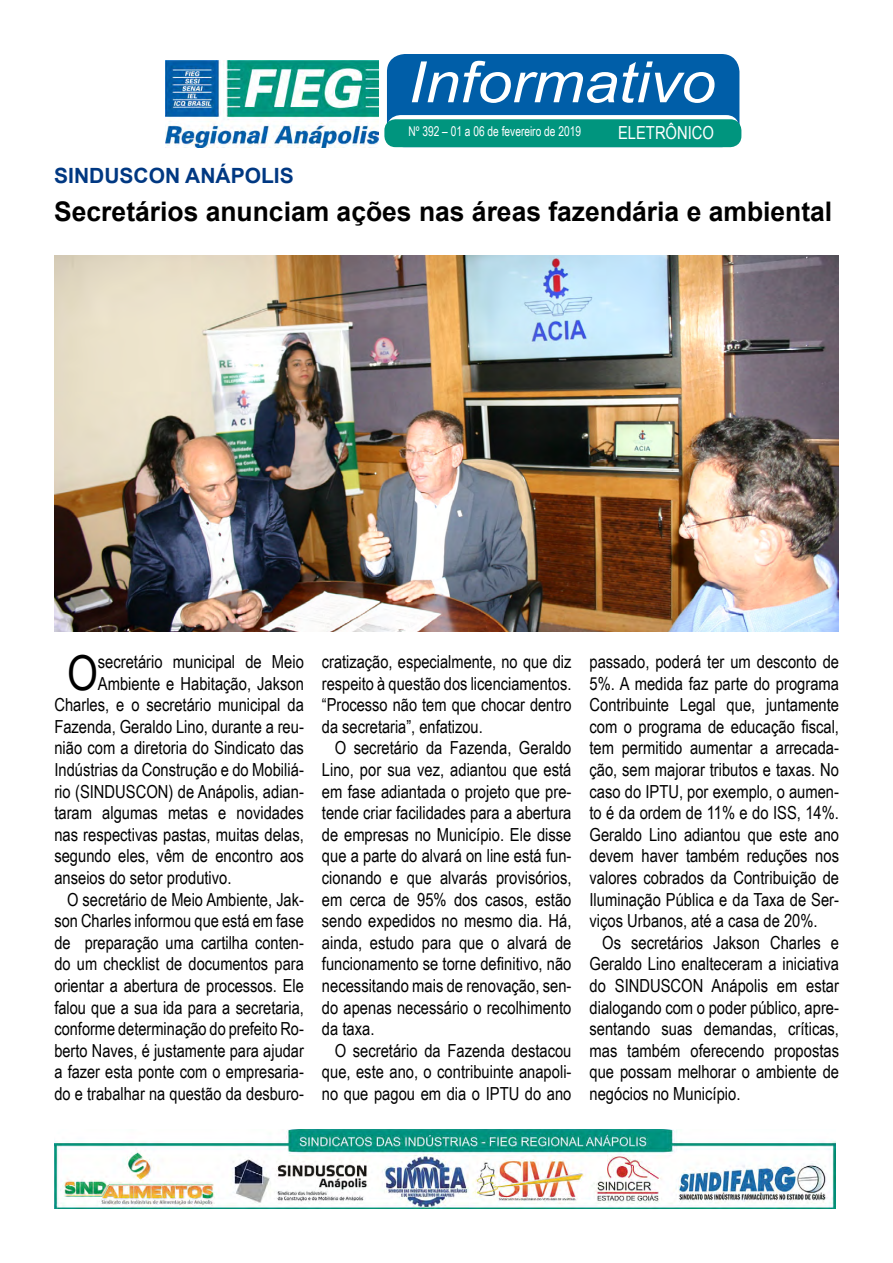
<style>
.page{position:relative;width:893px;height:1263px;background:#fff}
.page>*{position:absolute;margin:0;border:0;box-sizing:border-box;transform-origin:0 0}
.t1{font:italic 57px "Arial";color:#fff;scale:1.09 1}
.t2{font:48.15px "Arial Narrow";color:#000}
.t3{font:700 27px "Arial";color:#000}
.t4{font:700 21px "Arial";color:#003882}
.t5{font:18px/21.6px "Arial Narrow";color:#000;text-align:justify}
.t6{font:18px "Arial Narrow";color:#fff}
.t7{font:13.5px "Arial Narrow";color:#fff;scale:.92 1}
</style>
<div class="page">
<img style="left:54px;top:1129px;width:782px;height:80px">
<img style="left:54px;top:255px;width:785px;height:376px">
<div style="left:387px;top:54px;width:352px;height:93px;background:#005ea8;border-radius:18px"></div>
<div style="left:387px;top:115px;width:352px;height:32px;background:#fff;border-radius:13px"></div>
<img style="left:166px;top:61px;width:212px;height:86px">
<div style="left:387px;top:122px;width:352px;height:23px;background:#00957e;border-radius:9px"></div>
<div style="left:384px;top:119px;width:357px;height:28px;border:4px solid #00957e;border-radius:9px"></div>
<h1 class="t1" style="left:408px;top:45px;width:283px">Informativo</h1>
<p class="t7" style="left:409px;top:121px;width:189px">Nº 392 – 01 a 06 de fevereiro de 2019</p>
<p class="t6" style="left:618px;top:120px;width:97px">ELETRÔNICO</p>
<p class="t4" style="left:54px;top:161px;width:241px">SINDUSCON ANÁPOLIS</p>
<h3 class="t3" style="left:54px;top:192px;width:779px">Secretários anunciam ações nas áreas fazendária e ambiental</h3>
<h2 class="t2" style="left:67px;top:637px;width:32px">O</h2>
<p class="t5" style="left:98px;top:650px;width:208px">secretário municipal de Meio</p>
<p class="t5" style="left:98px;top:672px;width:208px">Ambiente e Habitação, Jakson</p>
<p class="t5" style="left:54px;top:693px;width:251px">Charles, e o secretário municipal da</p>
<p class="t5" style="left:54px;top:715px;width:251px">Fazenda, Geraldo Lino, durante a reu-</p>
<p class="t5" style="left:54px;top:736px;width:251px">nião com a diretoria do Sindicato das</p>
<p class="t5" style="left:54px;top:758px;width:251px">Indústrias da Construção e do Mobiliá-</p>
<p class="t5" style="left:54px;top:780px;width:251px">rio (SINDUSCON) de Anápolis, adian-</p>
<p class="t5" style="left:54px;top:801px;width:251px">taram algumas metas e novidades</p>
<p class="t5" style="left:54px;top:823px;width:251px">nas respectivas pastas, muitas delas,</p>
<p class="t5" style="left:54px;top:844px;width:251px">segundo eles, vêm de encontro aos</p>
<p class="t5" style="left:54px;top:866px;width:179px">anseios do setor produtivo.</p>
<p class="t5" style="left:67px;top:888px;width:238px">O secretário de Meio Ambiente, Jak-</p>
<p class="t5" style="left:54px;top:909px;width:251px">son Charles informou que está em fase</p>
<p class="t5" style="left:54px;top:931px;width:251px">de preparação uma cartilha conten-</p>
<p class="t5" style="left:54px;top:952px;width:251px">do um checklist de documentos para</p>
<p class="t5" style="left:54px;top:974px;width:251px">orientar a abertura de processos. Ele</p>
<p class="t5" style="left:54px;top:996px;width:251px">falou que a sua ida para a secretaria,</p>
<p class="t5" style="left:54px;top:1017px;width:251px">conforme determinação do prefeito Ro-</p>
<p class="t5" style="left:54px;top:1039px;width:251px">berto Naves, é justamente para ajudar</p>
<p class="t5" style="left:54px;top:1060px;width:251px">a fazer esta ponte com o empresaria-</p>
<p class="t5" style="left:54px;top:1082px;width:251px">do e trabalhar na questão da desburo-</p>
<p class="t5" style="left:322px;top:650px;width:251px">cratização, especialmente, no que diz respeito à questão dos licenciamentos. “Processo não tem que chocar dentro da secretaria”, enfatizou.</p>
<p class="t5" style="left:322px;top:736px;width:251px;text-indent:13px">O secretário da Fazenda, Geraldo Lino, por sua vez, adiantou que está em fase adiantada o projeto que pre&shy;tende criar facilidades para a abertura de empresas no Município. Ele disse que a parte do alvará on line está fun&shy;cionando e que alvarás provisórios, em cerca de 95% dos casos, estão sendo expedidos no mesmo dia. Há, ainda, estudo para que o alvará de funcionamento se torne definitivo, não necessitando mais de renovação, sen&shy;do apenas necessário o recolhimento da taxa.</p>
<p class="t5" style="left:322px;top:1039px;width:251px;text-indent:13px">O secretário da Fazenda destacou que, este ano, o contribuinte anapoli&shy;no que pagou em dia o IPTU do ano</p>
<p class="t5" style="left:589px;top:650px;width:251px">passado, poderá ter um desconto de 5%. A medida faz parte do programa Contribuinte Legal que, juntamente com o programa de educação fiscal, tem permitido aumentar a arrecada&shy;ção, sem majorar tributos e taxas. No caso do IPTU, por exemplo, o aumen&shy;to é da ordem de 11% e do ISS, 14%.<br>Geraldo Lino adiantou que este ano devem haver também reduções nos valores cobrados da Contribuição de Iluminação Pública e da Taxa de Ser&shy;viços Urbanos, até a casa de 20%.</p>
<p class="t5" style="left:589px;top:931px;width:251px;text-indent:13px">Os secretários Jakson Charles e Geraldo Lino enalteceram a iniciativa do SINDUSCON Anápolis em estar dialogando com o poder público, apre&shy;sentando suas demandas, críticas, mas também oferecendo propostas que possam melhorar o ambiente de negócios no Município.</p>
</div>
